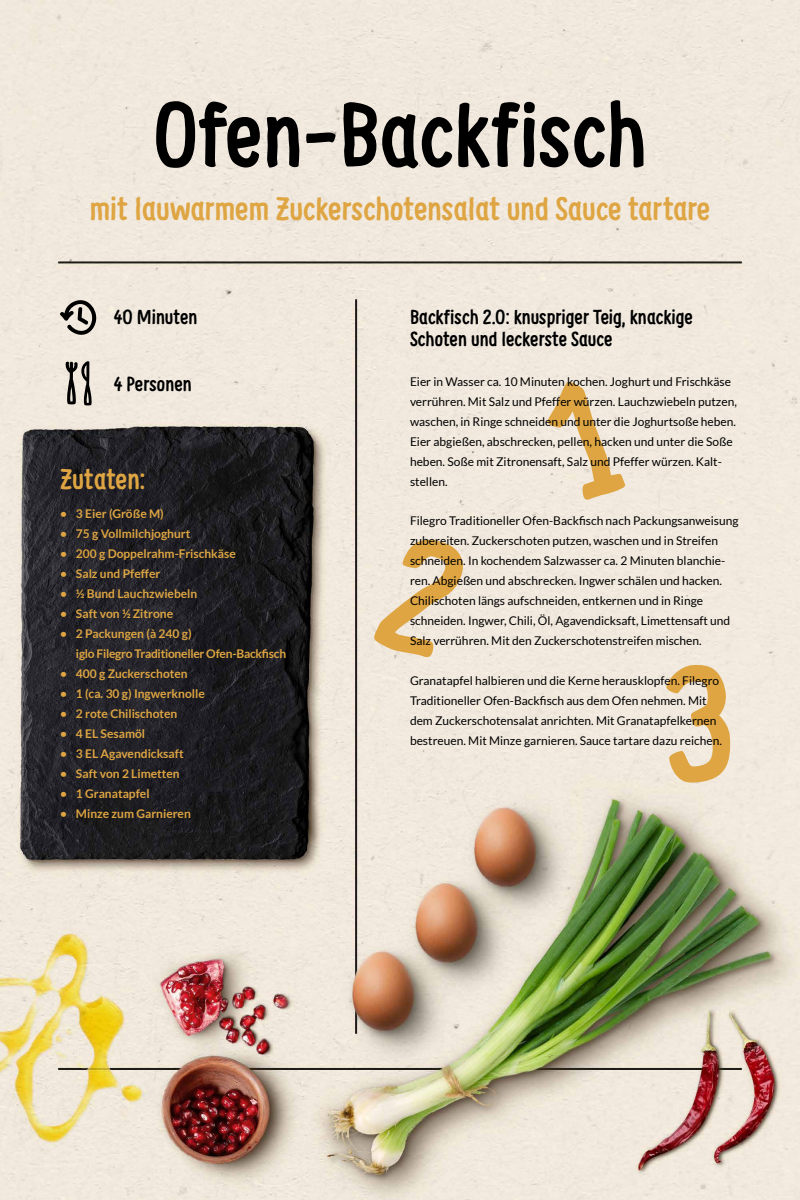
<style>
.page{position:relative;width:800px;height:1200px;background:#fff}
.page>*{position:absolute;margin:0;border:0;box-sizing:border-box;transform-origin:0 0}
.t1{font:700 89.52px "Supernettcn";color:#000}
.t2{font:700 32px "Supernettcn";color:#dea542}
.t3{font:700 28px "Supernettcn";color:#dea542}
.t4{font:700 20px/22px "Supernettcn";color:#000}
.t5{font:12px/20px "Lato";color:#000}
.t6{font:700 12px "Lato";color:#dea542}
.t7{font:700 12px/20px "Lato";letter-spacing:-.02em;color:#dea542}
</style>
<div class="page">
<img style="left:0;top:0;width:800px;height:1200px">
<svg style="left:59px;top:298px;width:38px;height:38px"></svg>
<svg style="left:65px;top:361px;width:27px;height:44px"></svg>
<div style="left:537px;top:376px;width:89px;height:129px;background:#f1e9de"></div>
<div style="left:372px;top:531px;width:98px;height:132px;background:#f1e9de"></div>
<div style="left:663px;top:663px;width:70px;height:121px;background:#f2eadf"></div>
<h1 class="t1" style="left:153px;top:75px;width:495px">Ofen-Backfisch</h1>
<h2 class="t2" style="left:90px;top:187px;width:622px">mit lauwarmem Zuckerschotensalat und Sauce tartare</h2>
<h3 class="t4" style="left:114px;top:305px;width:85px">40 Minuten</h3>
<h3 class="t4" style="left:410px;top:305px;width:284px">Backfisch 2.0: knuspriger Teig, knackige<br>Schoten und leckerste Sauce</h3>
<h3 class="t4" style="left:114px;top:373px;width:80px">4 Personen</h3>
<h3 class="t3" style="left:60px;top:461px;width:87px">Zutaten:</h3>
<p class="t6" style="left:60px;top:507px;width:105px">• 3 Eier (Größe M)</p>
<p class="t6" style="left:60px;top:527px;width:132px">• 75 g Vollmilchjoghurt</p>
<p class="t6" style="left:60px;top:547px;width:177px">• 200 g Doppelrahm-Frischkäse</p>
<p class="t6" style="left:60px;top:567px;width:102px">• Salz und Pfeffer</p>
<p class="t6" style="left:60px;top:587px;width:139px">• ½ Bund Lauchzwiebeln</p>
<p class="t6" style="left:60px;top:607px;width:115px">• Saft von ½ Zitrone</p>
<p class="t7" style="left:76px;top:624px;width:212px;text-indent:-16px">• 2 Packungen (à 240 g)<br>iglo Filegro Traditioneller Ofen-Backfisch</p>
<p class="t6" style="left:60px;top:667px;width:129px">• 400 g Zuckerschoten</p>
<p class="t6" style="left:60px;top:687px;width:146px">• 1 (ca. 30 g) Ingwerknolle</p>
<p class="t6" style="left:60px;top:707px;width:119px">• 2 rote Chilischoten</p>
<p class="t6" style="left:60px;top:727px;width:87px">• 4 EL Sesamöl</p>
<p class="t6" style="left:60px;top:747px;width:125px">• 3 EL Agavendicksaft</p>
<p class="t6" style="left:60px;top:767px;width:121px">• Saft von 2 Limetten</p>
<p class="t6" style="left:60px;top:787px;width:91px">• 1 Granatapfel</p>
<p class="t6" style="left:60px;top:807px;width:132px">• Minze zum Garnieren</p>
<p class="t5" style="left:410px;top:372px;width:329px">Eier in Wasser ca. 10 Minuten kochen. Joghurt und Frischkäse verrühren. Mit Salz und Pfeffer würzen. Lauchzwiebeln putzen, waschen, in Ringe schneiden und unter die Joghurtsoße heben.<br>Eier abgießen, abschrecken, pellen, hacken und unter die Soße heben. Soße mit Zitronensaft, Salz und Pfeffer würzen. Kalt&shy;stellen.</p>
<p class="t5" style="left:410px;top:511px;width:330px">Filegro Traditioneller Ofen-Backfisch nach Packungsanweisung zubereiten. Zuckerschoten putzen, waschen und in Streifen schneiden. In kochendem Salzwasser ca. 2 Minuten blanchie&shy;ren. Abgießen und abschrecken. Ingwer schälen und hacken.<br>Chilischoten längs aufschneiden, entkernen und in Ringe schneiden. Ingwer, Chili, Öl, Agavendicksaft, Limettensaft und Salz verrühren. Mit den Zuckerschotenstreifen mischen.</p>
<p class="t5" style="left:410px;top:670px;width:313px">Granatapfel halbieren und die Kerne herausklopfen. Filegro Traditioneller Ofen-Backfisch aus dem Ofen nehmen. Mit dem Zuckerschotensalat anrichten. Mit Granatapfelkernen bestreuen. Mit Minze garnieren. Sauce tartare dazu reichen.</p>
</div>
